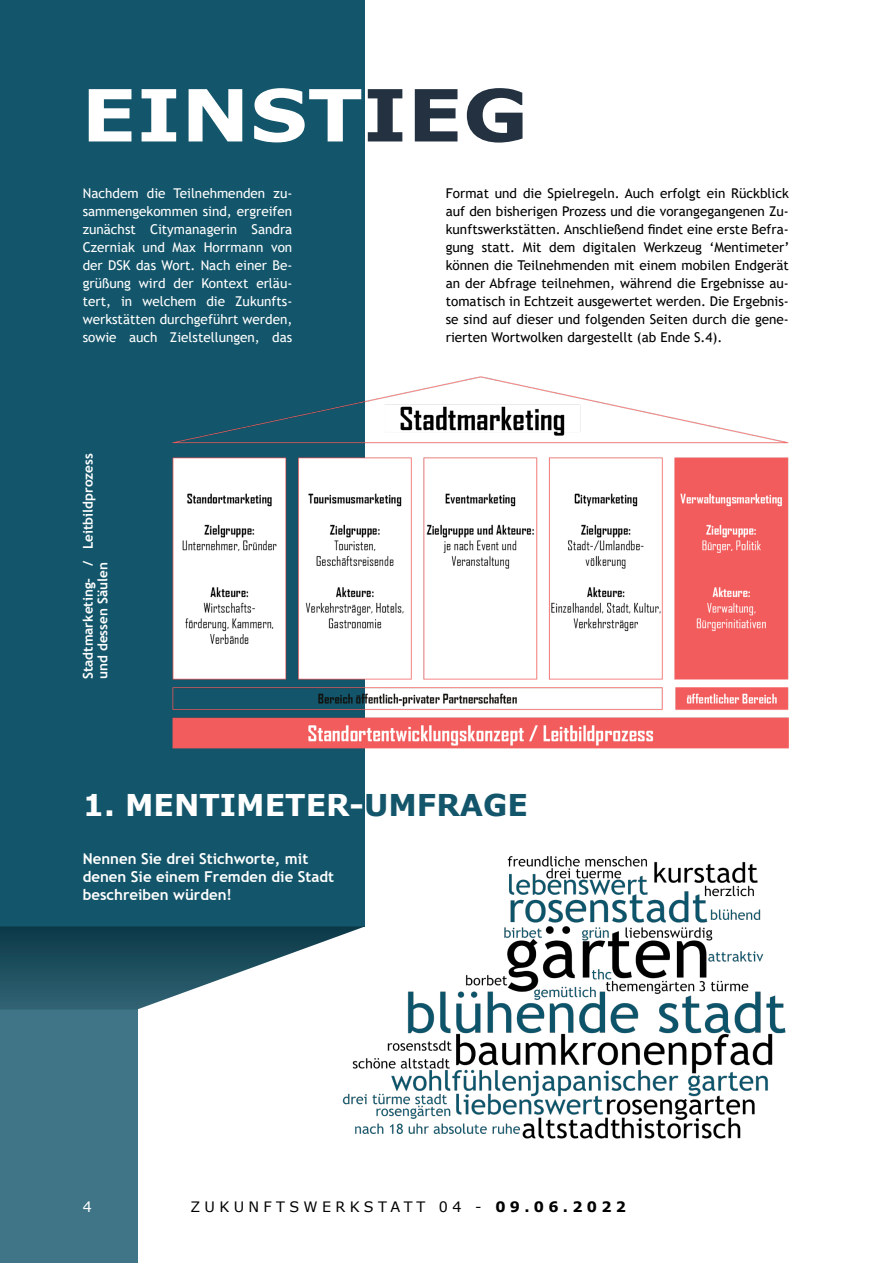
<style>
.page{position:relative;width:893px;height:1263px;background:#fff}
.page>*{position:absolute;margin:0;border:0;box-sizing:border-box;transform-origin:0 0}
.t1{font:700 72px "Verdana";color:#fff;scale:1.13 1}
.t2{font:700 30px "Verdana";color:#fff}
.t3{font:700 15px/18px "Trebuchet MS";color:#fff}
.t4{font:14.4px "Verdana";letter-spacing:.3em;color:#000001}
.t5{font:14.4px "Verdana";color:#fff}
.t6{font:13.5px/18px "Trebuchet MS";color:#000001;text-align:justify}
.t7{font:13.5px/18px "Trebuchet MS";color:#fff;text-align:justify}
.t8{font:700 13.5px/14.5px "Trebuchet MS";color:#fff}
.s1{color:#233140}
.s2{color:#13556a}
.s3{font-weight:700}
</style>
<div class="page">
<div style="left:0;top:1009px;width:138px;height:254px;background:#3f7586"></div>
<div style="left:0;top:0;width:365px;height:926px;background:#13556a"></div>
<img style="left:172px;top:376px;width:616px;height:372px">
<img style="left:342px;top:856px;width:444px;height:283px">
<svg style="left:0;top:926px;width:365px;height:83px"></svg>
<h1 class="t1" style="left:81px;top:86px;width:397px">EINST<span class="s1">IEG</span></h1>
<p class="t7" style="left:83px;top:185px;width:211px">Nachdem die Teilnehmenden zu&shy;sammengekommen sind, ergreifen zunächst Citymanagerin Sandra Czerniak und Max Horrmann von der DSK das Wort. Nach einer Be&shy;grüßung wird der Kontext erläu&shy;tert, in welchem die Zukunfts&shy;werkstätten durchgeführt werden, sowie auch Zielstellungen, das</p>
<p class="t8" style="left:82px;top:679px;width:227px;rotate:-90deg">Stadtmarketing- / Leitbildprozess und dessen Säulen</p>
<p class="t6" style="left:446px;top:185px;width:345px">Format und die Spielregeln. Auch erfolgt ein Rückblick auf den bisherigen Prozess und die vorangegangenen Zu&shy;kunftswerkstätten. Anschließend findet eine erste Befra&shy;gung statt. Mit dem digitalen Werkzeug ‘Mentimeter’ können die Teilnehmenden mit einem mobilen Endgerät an der Abfrage teilnehmen, während die Ergebnisse au&shy;tomatisch in Echtzeit ausgewertet werden. Die Ergebnis&shy;se sind auf dieser und folgenden Seiten durch die gene&shy;rierten Wortwolken dargestellt (ab Ende S.4).</p>
<h2 class="t2" style="left:83px;top:793px;width:447px">1. MENTIMETER-<span class="s2">UMFRAGE</span></h2>
<p class="t3" style="left:83px;top:851px;width:253px">Nennen Sie drei Stichworte, mit denen Sie einem Fremden die Stadt beschreiben würden!</p>
<p class="t5" style="left:83px;top:1201px;width:11px">4</p>
<p class="t4" style="left:191px;top:1201px;width:437px">ZUKUNFTSWERKSTATT 04 - <span class="s3">09.06.2022</span></p>
</div>
